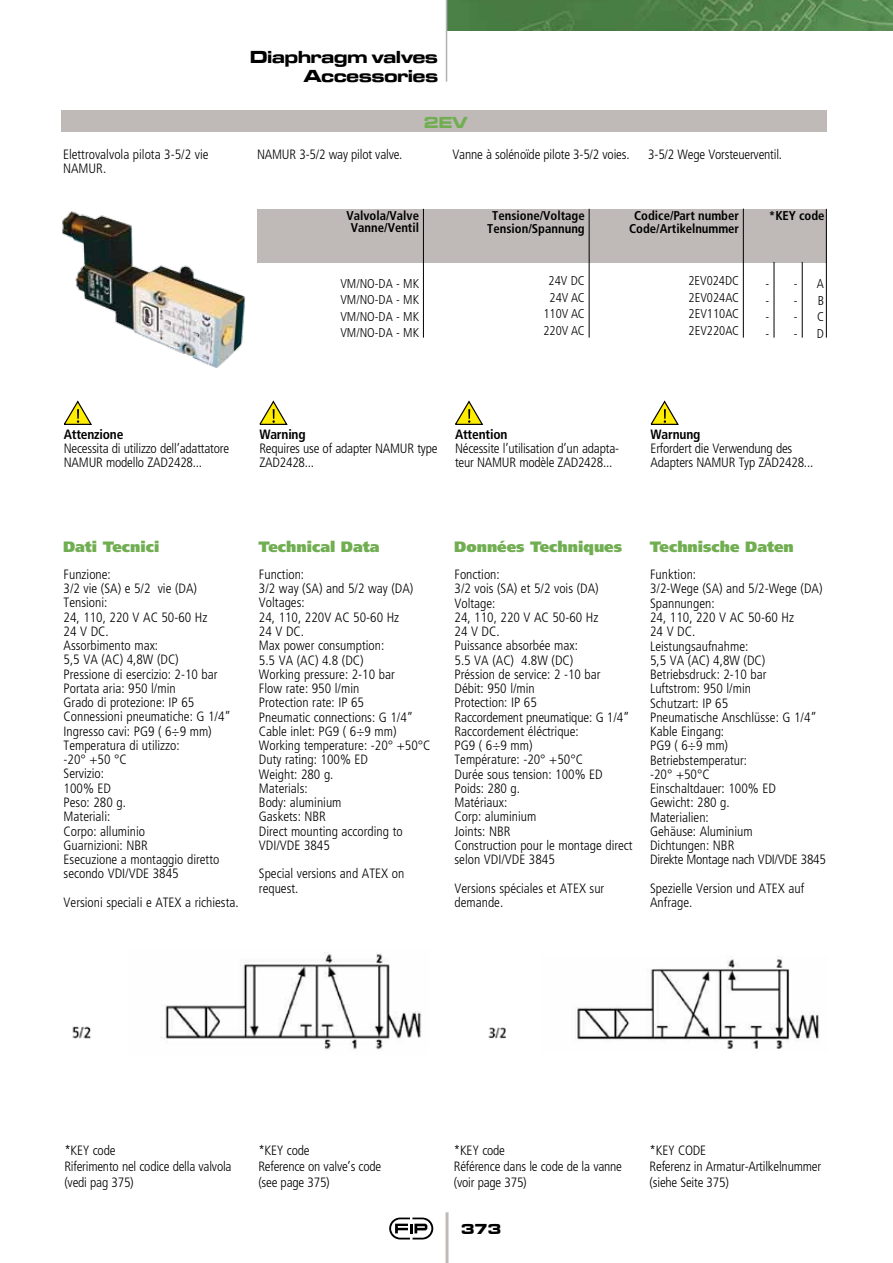
<style>
.page{position:relative;width:893px;height:1263px;background:#fff}
.page>*{position:absolute;margin:0;border:0;box-sizing:border-box;transform-origin:0 0}
.t1{font:18px/19.5px "Microgramma D Bold Exte";color:#000;text-align:right}
.t2{font:16.5px "Microgramma D Bold Exte";color:#71ae52}
.t3{font:900 15px "Frutiger";color:#71ae52}
.t4{font:15px "Microgramma D Bold Exte";color:#000}
.t5{font:300 condensed 13.5px/14.2px "Frutiger";color:#000}
.t6{font:700 condensed 13.5px "Frutiger";letter-spacing:-.015em;color:#000}
.t7{font:300 condensed 12.75px/16.5px "Frutiger";color:#000;text-align:justify}
.t8{font:700 condensed 12.75px/12.8px "Frutiger";color:#000;text-align:center}
</style>
<div class="page">
<hr style="left:446px;top:1212px;width:3px;height:51px;background:#bfbab7">
<svg style="left:389px;top:1217px;width:44px;height:22px"></svg>
<img style="left:447px;top:0;width:446px;height:30px">
<hr style="left:446px;top:0;width:1px;height:82px;background:#b1b3b4">
<div style="left:61px;top:111px;width:765px;height:21px;background:#bfbab7"></div>
<img style="left:62px;top:211px;width:184px;height:157px">
<div style="left:257px;top:209px;width:569px;height:53px;background:#bfbab7"></div>
<hr style="left:423px;top:209px;width:1px;height:129px;background:#000">
<hr style="left:826px;top:209px;width:1px;height:129px;background:#000">
<hr style="left:589px;top:209px;width:1px;height:129px;background:#000">
<hr style="left:743px;top:209px;width:1px;height:129px;background:#000">
<hr style="left:774px;top:262px;width:1px;height:76px;background:#000">
<hr style="left:802px;top:262px;width:1px;height:76px;background:#000">
<img style="left:72px;top:952px;width:350px;height:98px">
<img style="left:488px;top:957px;width:332px;height:92px">
<svg style="left:64px;top:400px;width:28px;height:25px"></svg>
<svg style="left:259px;top:400px;width:29px;height:25px"></svg>
<svg style="left:455px;top:400px;width:29px;height:25px"></svg>
<svg style="left:650px;top:400px;width:29px;height:25px"></svg>
<h1 class="t1" style="left:250px;top:46px;width:189px">Diaphragm valves<br>Accessories</h1>
<p class="t2" style="left:424px;top:111px;width:45px">2EV</p>
<p class="t5" style="left:63px;top:147px;width:147px">Elettrovalvola pilota 3-5/2 vie<br>NAMUR.</p>
<p class="t5" style="left:257px;top:148px;width:147px">NAMUR 3-5/2 way pilot valve.</p>
<p class="t5" style="left:452px;top:148px;width:179px">Vanne à solénoïde pilote 3-5/2 voies.</p>
<p class="t5" style="left:648px;top:148px;width:135px">3-5/2 Wege Vorsteuerventil.</p>
<p class="t8" style="left:346px;top:210px;width:74px;line-height:12px">Valvola/Valve<br>Vanne/Ventil</p>
<p class="t8" style="left:769px;top:209px;width:57px">*KEY code</p>
<p class="t8" style="left:487px;top:209px;width:99px">Tensione/Voltage<br>Tension/Spannung</p>
<p class="t8" style="left:629px;top:209px;width:111px">Codice/Part number<br>Code/Artikelnummer</p>
<p class="t7" style="left:340px;top:275px;width:80px">VM/NO-DA - MK VM/NO-DA - MK VM/NO-DA - MK VM/NO-DA - MK</p>
<p class="t7" style="left:543px;top:273px;width:43px;text-align:center">24V DC<br>24V AC<br>110V AC<br>220V AC</p>
<p class="t7" style="left:688px;top:273px;width:52px">2EV024DC 2EV024AC 2EV110AC 2EV220AC</p>
<p class="t7" style="left:817px;top:276px;width:9px">A B C D</p>
<p class="t7" style="left:765px;top:276px;width:5px">- - - -</p>
<p class="t7" style="left:794px;top:276px;width:5px">- - - -</p>
<p class="t6" style="left:64px;top:426px;width:61px">Attenzione</p>
<p class="t5" style="left:64px;top:441px;width:167px">Necessita di utilizzo dell’adattatore<br>NAMUR modello ZAD2428...</p>
<p class="t6" style="left:259px;top:426px;width:48px">Warning</p>
<p class="t5" style="left:259px;top:441px;width:180px">Requires use of adapter NAMUR type<br>ZAD2428...</p>
<p class="t6" style="left:455px;top:426px;width:54px">Attention</p>
<p class="t5" style="left:455px;top:441px;width:166px">Nécessite l’utilisation d’un adapta&shy;teur NAMUR modèle ZAD2428...</p>
<p class="t6" style="left:651px;top:426px;width:51px">Warnung</p>
<p class="t5" style="left:651px;top:441px;width:164px">Erfordert die Verwendung des<br>Adapters NAMUR Typ ZAD2428...</p>
<p class="t3" style="left:63px;top:537px;width:98px">Dati Tecnici</p>
<p class="t3" style="left:259px;top:537px;width:122px">Technical Data</p>
<p class="t3" style="left:454px;top:537px;width:169px">Données Techniques</p>
<p class="t3" style="left:650px;top:537px;width:145px">Technische Daten</p>
<p class="t5" style="left:64px;top:567px;width:169px">Funzione:<br>3/2 vie (SA) e 5/2 vie (DA)<br>Tensioni:<br>24, 110, 220 V AC 50-60 Hz<br>24 V DC.<br>Assorbimento max:<br>5,5 VA (AC) 4,8W (DC)<br>Pressione di esercizio: 2-10 bar<br>Portata aria: 950 l/min<br>Grado di protezione: IP 65<br>Connessioni pneumatiche: G 1/4”<br>Ingresso cavi: PG9 ( 6÷9 mm)<br>Temperatura di utilizzo:<br>-20° +50 °C<br>Servizio:<br>100% ED<br>Peso: 280 g.<br>Materiali:<br>Corpo: alluminio<br>Guarnizioni: NBR<br>Esecuzione a montaggio diretto secondo VDI/VDE 3845</p>
<p class="t5" style="left:64px;top:895px;width:177px">Versioni speciali e ATEX a richiesta.</p>
<p class="t5" style="left:650px;top:568px;width:177px">Funktion:<br>3/2-Wege (SA) and 5/2-Wege (DA)<br>Spannungen:<br>24, 110, 220 V AC 50-60 Hz<br>24 V DC.<br>Leistungsaufnahme:<br>5,5 VA (AC) 4,8W (DC)<br>Betriebsdruck: 2-10 bar<br>Luftstrom: 950 l/min<br>Schutzart: IP 65<br>Pneumatische Anschlüsse: G 1/4”<br>Kable Eingang:<br>PG9 ( 6÷9 mm)<br>Betriebstemperatur:<br>-20° +50°C<br>Einschaltdauer: 100% ED<br>Gewicht: 280 g.<br>Materialien:<br>Gehäuse: Aluminium<br>Dichtungen: NBR<br>Direkte Montage nach VDI/VDE 3845</p>
<p class="t5" style="left:650px;top:881px;width:156px">Spezielle Version und ATEX auf<br>Anfrage.</p>
<p class="t5" style="left:259px;top:567px;width:173px">Function:<br>3/2 way (SA) and 5/2 way (DA)<br>Voltages:<br>24, 110, 220V AC 50-60 Hz<br>24 V DC.<br>Max power consumption:<br>5.5 VA (AC) 4.8 (DC)<br>Working pressure: 2-10 bar<br>Flow rate: 950 l/min<br>Protection rate: IP 65<br>Pneumatic connections: G 1/4”<br>Cable inlet: PG9 ( 6÷9 mm)<br>Working temperature: -20° +50°C<br>Duty rating: 100% ED<br>Weight: 280 g.<br>Materials:<br>Body: aluminium<br>Gaskets: NBR<br>Direct mounting according to<br>VDI/VDE 3845</p>
<p class="t5" style="left:259px;top:867px;width:147px">Special versions and ATEX on request.</p>
<p class="t5" style="left:454px;top:567px;width:180px">Fonction:<br>3/2 vois (SA) et 5/2 vois (DA)<br>Voltage:<br>24, 110, 220 V AC 50-60 Hz<br>24 V DC.<br>Puissance absorbée max:<br>5.5 VA (AC) 4.8W (DC)<br>Préssion de service: 2 -10 bar<br>Débit: 950 l/min<br>Protection: IP 65<br>Raccordement pneumatique: G 1/4”<br>Raccordement éléctrique:<br>PG9 ( 6÷9 mm)<br>Température: -20° +50°C<br>Durée sous tension: 100% ED<br>Poids: 280 g.<br>Matériaux:<br>Corp: aluminium<br>Joints: NBR<br>Construction pour le montage direct selon VDI/VDE 3845</p>
<p class="t5" style="left:454px;top:881px;width:151px">Versions spéciales et ATEX sur demande.</p>
<p class="t5" style="left:64px;top:1142px;width:169px;line-height:16.2px">*KEY code<br>Riferimento nel codice della valvola (vedi pag 375)</p>
<p class="t5" style="left:258px;top:1142px;width:124px;line-height:16.2px">*KEY code<br>Reference on valve’s code (see page 375)</p>
<p class="t5" style="left:454px;top:1142px;width:170px;line-height:16.2px">*KEY code<br>Référence dans le code de la vanne (voir page 375)</p>
<p class="t5" style="left:650px;top:1142px;width:173px;line-height:16.2px">*KEY CODE<br>Referenz in Armatur-Artilkelnummer (siehe Seite 375)</p>
<p class="t4" style="left:461px;top:1218px;width:42px">373</p>
</div>
